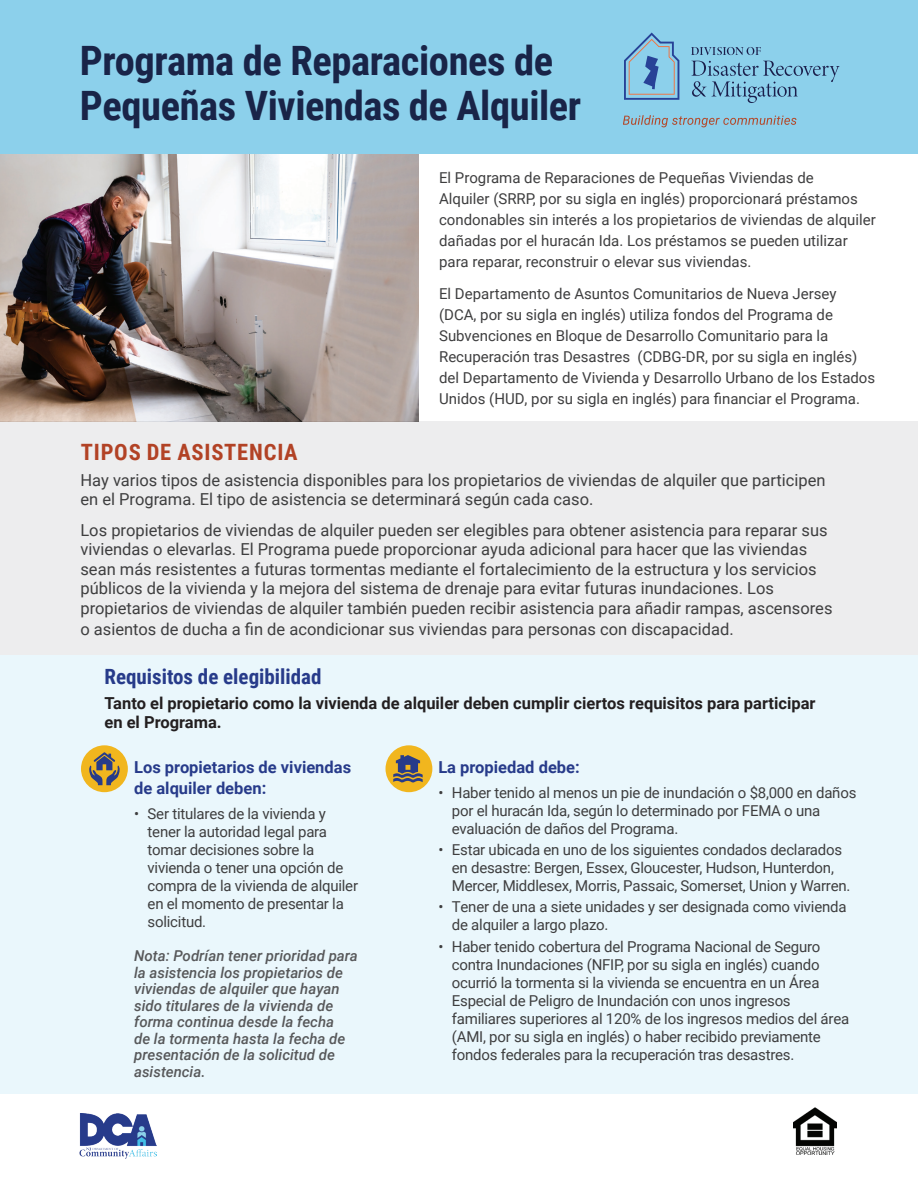
<style>
.page{position:relative;width:918px;height:1188px;background:#fff}
.page>*{position:absolute;margin:0;border:0;box-sizing:border-box;transform-origin:0 0}
.t1{font:700 40.5px/45px "Roboto Condensed";letter-spacing:-.01em;color:#192448}
.t2{font:700 22.5px "Roboto Condensed";letter-spacing:.035em;color:#b24225}
.t3{font:700 21px "Roboto Condensed";color:#273b8a}
.t4{font:16.5px/19.5px "Roboto";color:#3e3e3f}
.t5{font:700 16.5px/19.8px "Roboto";color:#231f20}
.t6{font:700 16.5px/21px "Roboto";color:#273b8a}
.t7{font:15px/18px "Roboto";letter-spacing:-.015em;color:#3e3e3f}
.t8{font:italic 500 15px/16.5px "Roboto";color:#57585a}
</style>
<div class="page">
<div style="left:0;top:421px;width:918px;height:235px;background:#ededee"></div>
<img style="left:0;top:153px;width:418px;height:268px">
<img style="left:80px;top:1113px;width:77px;height:46px">
<img style="left:793px;top:1108px;width:44px;height:47px">
<div style="left:0;top:656px;width:918px;height:438px;background:#eaf7fc"></div>
<div style="left:386px;top:745px;width:46px;height:47px;background:#f1b61e;border-radius:50%"></div>
<svg style="left:393px;top:755px;width:30px;height:28px"></svg>
<div style="left:81px;top:745px;width:47px;height:47px;background:#f1b61e;border-radius:50%"></div>
<svg style="left:89px;top:752px;width:31px;height:33px"></svg>
<div style="left:0;top:0;width:918px;height:153px;background:#8cd0eb"></div>
<svg style="left:624px;top:33px;width:55px;height:67px"></svg>
<svg style="left:691px;top:47px;width:70px;height:8px"></svg>
<svg style="left:691px;top:61px;width:149px;height:42px"></svg>
<svg style="left:623px;top:115px;width:173px;height:12px"></svg>
<h1 class="t1" style="left:80px;top:37px;width:503px">Programa de Reparaciones de<br>Pequeñas Viviendas de Alquiler</h1>
<p class="t7" style="left:439px;top:167px;width:438px;line-height:21px">El Programa de Reparaciones de Pequeñas Viviendas de<br>Alquiler (SRRP, por su sigla en inglés) proporcionará préstamos condonables sin interés a los propietarios de viviendas de alquiler dañadas por el huracán Ida. Los préstamos se pueden utilizar para reparar, reconstruir o elevar sus viviendas.</p>
<p class="t7" style="left:439px;top:282px;width:438px;line-height:21px">El Departamento de Asuntos Comunitarios de Nueva Jersey (DCA, por su sigla en inglés) utiliza fondos del Programa de Subvenciones en Bloque de Desarrollo Comunitario para la Recuperación tras Desastres (CDBG-DR, por su sigla en inglés) del Departamento de Vivienda y Desarrollo Urbano de los Estados Unidos (HUD, por su sigla en inglés) para financiar el Programa.</p>
<h2 class="t2" style="left:81px;top:436px;width:218px">TIPOS DE ASISTENCIA</h2>
<p class="t4" style="left:80px;top:470px;width:747px">Hay varios tipos de asistencia disponibles para los propietarios de viviendas de alquiler que participen en el Programa. El tipo de asistencia se determinará según cada caso.</p>
<p class="t4" style="left:80px;top:520px;width:754px">Los propietarios de viviendas de alquiler pueden ser elegibles para obtener asistencia para reparar sus viviendas o elevarlas. El Programa puede proporcionar ayuda adicional para hacer que las viviendas sean más resistentes a futuras tormentas mediante el fortalecimiento de la estructura y los servicios públicos de la vivienda y la mejora del sistema de drenaje para evitar futuras inundaciones. Los propietarios de viviendas de alquiler también pueden recibir asistencia para añadir rampas, ascensores</p>
<p class="t4" style="left:80px;top:619px;width:655px">o asientos de ducha a fin de acondicionar sus viviendas para personas con discapacidad.</p>
<h3 class="t3" style="left:104px;top:662px;width:219px">Requisitos de elegibilidad</h3>
<p class="t5" style="left:104px;top:692px;width:713px">Tanto el propietario como la vivienda de alquiler deben cumplir ciertos requisitos para participar en el Programa.</p>
<h4 class="t6" style="left:134px;top:756px;width:219px">Los propietarios de viviendas de alquiler deben:</h4>
<p class="t7" style="left:148px;top:804px;width:212px;text-indent:-14px">• Ser titulares de la vivienda y tener la autoridad legal para tomar decisiones sobre la vivienda o tener una opción de compra de la vivienda de alquiler en el momento de presentar la solicitud.</p>
<p class="t8" style="left:134px;top:947px;width:225px">Nota: Podrían tener prioridad para la asistencia los propietarios de viviendas de alquiler que hayan sido titulares de la vivienda de forma continua desde la fecha<br>de la tormenta hasta la fecha de presentación de la solicitud de asistencia.</p>
<h4 class="t6" style="left:438px;top:756px;width:143px">La propiedad debe:</h4>
<p class="t7" style="left:452px;top:783px;width:406px;text-indent:-14px">• Haber tenido al menos un pie de inundación o $8,000 en daños por el huracán Ida, según lo determinado por FEMA o una evaluación de daños del Programa.</p>
<p class="t7" style="left:452px;top:840px;width:400px;text-indent:-14px">• Estar ubicada en uno de los siguientes condados declarados en desastre: Bergen, Essex, Gloucester, Hudson, Hunterdon,<br>Mercer, Middlesex, Morris, Passaic, Somerset, Union y Warren.</p>
<p class="t7" style="left:452px;top:898px;width:396px;text-indent:-14px">• Tener de una a siete unidades y ser designada como vivienda de alquiler a largo plazo.</p>
<p class="t7" style="left:452px;top:937px;width:399px;text-indent:-14px">• Haber tenido cobertura del Programa Nacional de Seguro contra Inundaciones (NFIP, por su sigla en inglés) cuando ocurrió la tormenta si la vivienda se encuentra en un Área Especial de Peligro de Inundación con unos ingresos familiares superiores al 120% de los ingresos medios del área (AMI, por su sigla en inglés) o haber recibido previamente fondos federales para la recuperación tras desastres.</p>
</div>
